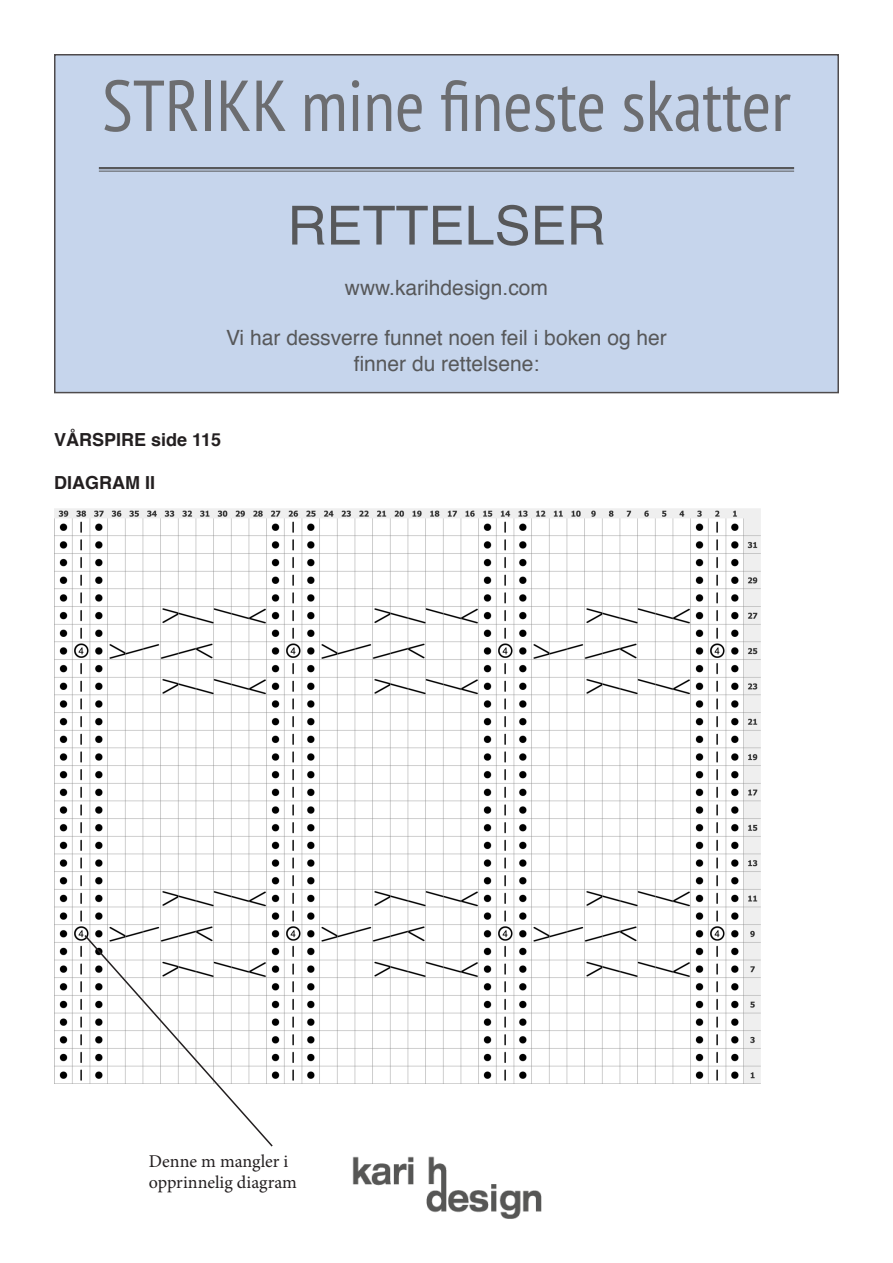
<style>
.page{position:relative;width:893px;height:1263px;background:#fff}
.page>*{position:absolute;margin:0;border:0;box-sizing:border-box;transform-origin:0 0}
.t1{font:condensed 72px "PT Sans";color:#6c6d70}
.t2{font:54px "Helvetica";color:#57585a}
.t3{font:21px/25.2px "Helvetica";color:#57585a;text-align:center}
.t4{font:18px "Minion Pro";color:#231f20}
.t5{font:700 18px "Helvetica";color:#231f20}
</style>
<div class="page">
<div style="left:55px;top:55px;width:783px;height:338px;background:#c6d5ec"></div>
<div style="left:54px;top:54px;width:785px;height:339px;border:2px solid #231f20"></div>
<img style="left:352px;top:1156px;width:190px;height:63px">
<hr style="left:99px;top:167px;width:695px;height:2px;background:#57585a">
<hr style="left:99px;top:171px;width:695px;height:1px;background:#57585a">
<img style="left:54px;top:508px;width:707px;height:575px">
<svg style="left:83px;top:933px;width:191px;height:214px"></svg>
<p class="t1" style="left:102px;top:59px;width:690px">STRIKK mine fineste skatter</p>
<p class="t2" style="left:287px;top:184px;width:320px">RETTELSER</p>
<p class="t3" style="left:345px;top:276px;width:205px">www.karihdesign.com</p>
<p class="t3" style="left:226px;top:326px;width:442px">Vi har dessverre funnet noen feil i boken og her finner du rettelsene:</p>
<p class="t5" style="left:54px;top:425px;width:169px">VÅRSPIRE side 115</p>
<p class="t5" style="left:54px;top:468px;width:102px">DIAGRAM II</p>
<p class="t4" style="left:149px;top:1149px;width:141px">Denne m mangler i</p>
<p class="t4" style="left:149px;top:1170px;width:149px">opprinnelig diagram</p>
</div>
